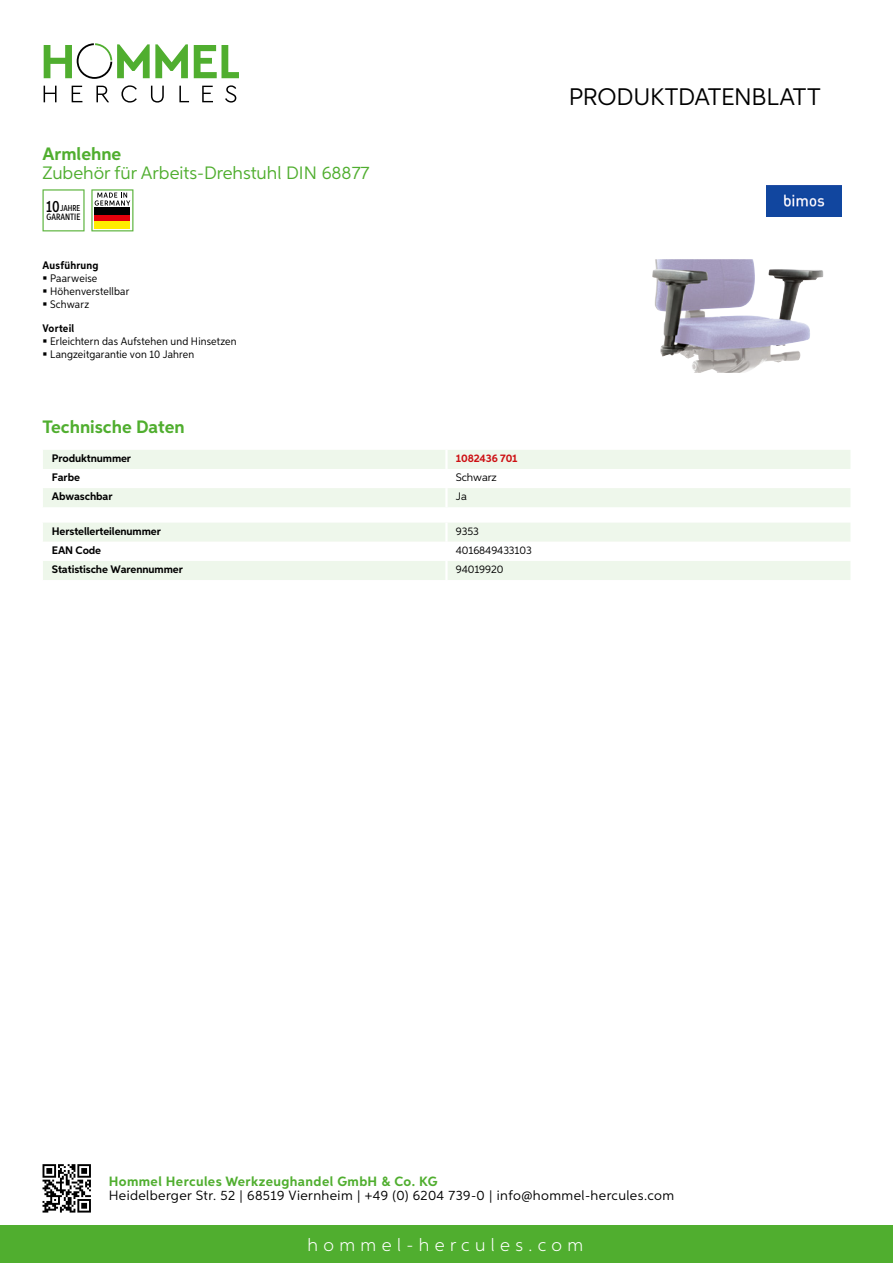
<style>
.page{position:relative;width:893px;height:1263px;background:#fff}
.page>*{position:absolute;margin:0;border:0;box-sizing:border-box;transform-origin:0 0}
.t1{font:24px "Aspira";letter-spacing:-.01em;color:#000}
.t2{font:18px "Aspira";color:#50ae2f}
.t3{font:700 18px "Aspira";color:#50ae2f}
.t4{font:300 18px "Aspira";letter-spacing:.3em;color:#fff}
.t5{font:13.5px "Aspira";letter-spacing:.03em;color:#000}
.t6{font:700 13.5px "Aspira";letter-spacing:.03em;color:#50ae2f}
.t7{font:10.95px/12.8px "Aspira Nar";letter-spacing:.015em;color:#000}
.t8{font:700 10.95px "Aspira";letter-spacing:-.01em;color:#000}
.t9{font:10.95px "Aspira";letter-spacing:-.01em;color:#000}
.t10{font:700 10.95px "Aspira Nar";letter-spacing:.02em;color:#000}
.t11{font:700 10.95px "Aspira";letter-spacing:-.01em;color:#cd1013}
.t12{font:500 9.15px "Aspira XX Nar";color:#000}
.t13{font:500 8.55px "Aspira XX Nar";color:#000}
.s1{font-size:16.35px}
</style>
<div class="page">
<div style="left:0;top:1226px;width:893px;height:37px;background:#50ae2f"></div>
<svg style="left:43px;top:1164px;width:48px;height:48px"></svg>
<svg style="left:194px;top:45px;width:45px;height:33px"></svg>
<svg style="left:44px;top:43px;width:144px;height:36px"></svg>
<svg style="left:44px;top:86px;width:13px;height:16px"></svg>
<svg style="left:72px;top:86px;width:10px;height:16px"></svg>
<svg style="left:96px;top:86px;width:13px;height:16px"></svg>
<svg style="left:121px;top:85px;width:16px;height:18px"></svg>
<svg style="left:151px;top:86px;width:13px;height:17px"></svg>
<svg style="left:179px;top:86px;width:10px;height:16px"></svg>
<svg style="left:202px;top:86px;width:11px;height:16px"></svg>
<svg style="left:225px;top:85px;width:11px;height:18px"></svg>
<svg style="left:43px;top:450px;width:807px;height:57px"></svg>
<hr style="left:445px;top:488px;width:3px;height:19px;background:#fff">
<svg style="left:43px;top:523px;width:807px;height:57px"></svg>
<hr style="left:445px;top:561px;width:3px;height:19px;background:#fff">
<svg style="left:43px;top:189px;width:42px;height:42px"></svg>
<svg style="left:91px;top:189px;width:42px;height:42px"></svg>
<div style="left:95px;top:214px;width:35px;height:7px;background:#e3000b"></div>
<div style="left:95px;top:208px;width:35px;height:7px;background:#000"></div>
<div style="left:95px;top:221px;width:35px;height:7px;background:#ffed00"></div>
<img style="left:652px;top:259px;width:171px;height:114px">
<img style="left:766px;top:185px;width:76px;height:32px">
<h2 class="t3" style="left:43px;top:142px;width:80px">Armlehne</h2>
<h2 class="t2" style="left:43px;top:162px;width:329px">Zubehör für Arbeits-Drehstuhl DIN 68877</h2>
<p class="t13" style="left:46px;top:203px;width:36px"><span class="s1">10</span>JAHRE</p>
<p class="t12" style="left:47px;top:212px;width:35px">GARANTIE</p>
<p class="t10" style="left:43px;top:259px;width:58px">Ausführung</p>
<p class="t7" style="left:50px;top:272px;width:81px">Paarweise<br>Höhenverstellbar<br>Schwarz</p>
<p class="t10" style="left:43px;top:322px;width:33px">Vorteil</p>
<p class="t7" style="left:50px;top:334px;width:188px">Erleichtern das Aufstehen und Hinsetzen<br>Langzeitgarantie von 10 Jahren</p>
<h2 class="t3" style="left:43px;top:416px;width:144px">Technische Daten</h2>
<p class="t8" style="left:52px;top:451px;width:81px">Produktnummer</p>
<p class="t11" style="left:456px;top:451px;width:63px">1082436 701</p>
<p class="t8" style="left:52px;top:470px;width:30px">Farbe</p>
<p class="t9" style="left:456px;top:470px;width:42px">Schwarz</p>
<p class="t8" style="left:52px;top:489px;width:62px">Abwaschbar</p>
<p class="t9" style="left:456px;top:490px;width:13px">Ja</p>
<p class="t8" style="left:52px;top:524px;width:111px">Herstellerteilenummer</p>
<p class="t9" style="left:456px;top:524px;width:24px">9353</p>
<p class="t8" style="left:52px;top:543px;width:51px">EAN Code</p>
<p class="t9" style="left:456px;top:543px;width:77px">4016849433103</p>
<p class="t8" style="left:52px;top:562px;width:132px">Statistische Warennummer</p>
<p class="t9" style="left:456px;top:562px;width:49px">94019920</p>
<h1 class="t1" style="left:569px;top:82px;width:253px">Produktdatenblatt</h1>
<p class="t6" style="left:109px;top:1172px;width:330px">Hommel Hercules Werkzeughandel GmbH &amp; Co. KG</p>
<p class="t5" style="left:109px;top:1187px;width:567px">Heidelberger Str. 52 | 68519 Viernheim | +49 (0) 6204 739-0 | info@hommel-hercules.com</p>
<h2 class="t4" style="left:307px;top:1234px;width:277px">hommel-hercules.com</h2>
</div>
